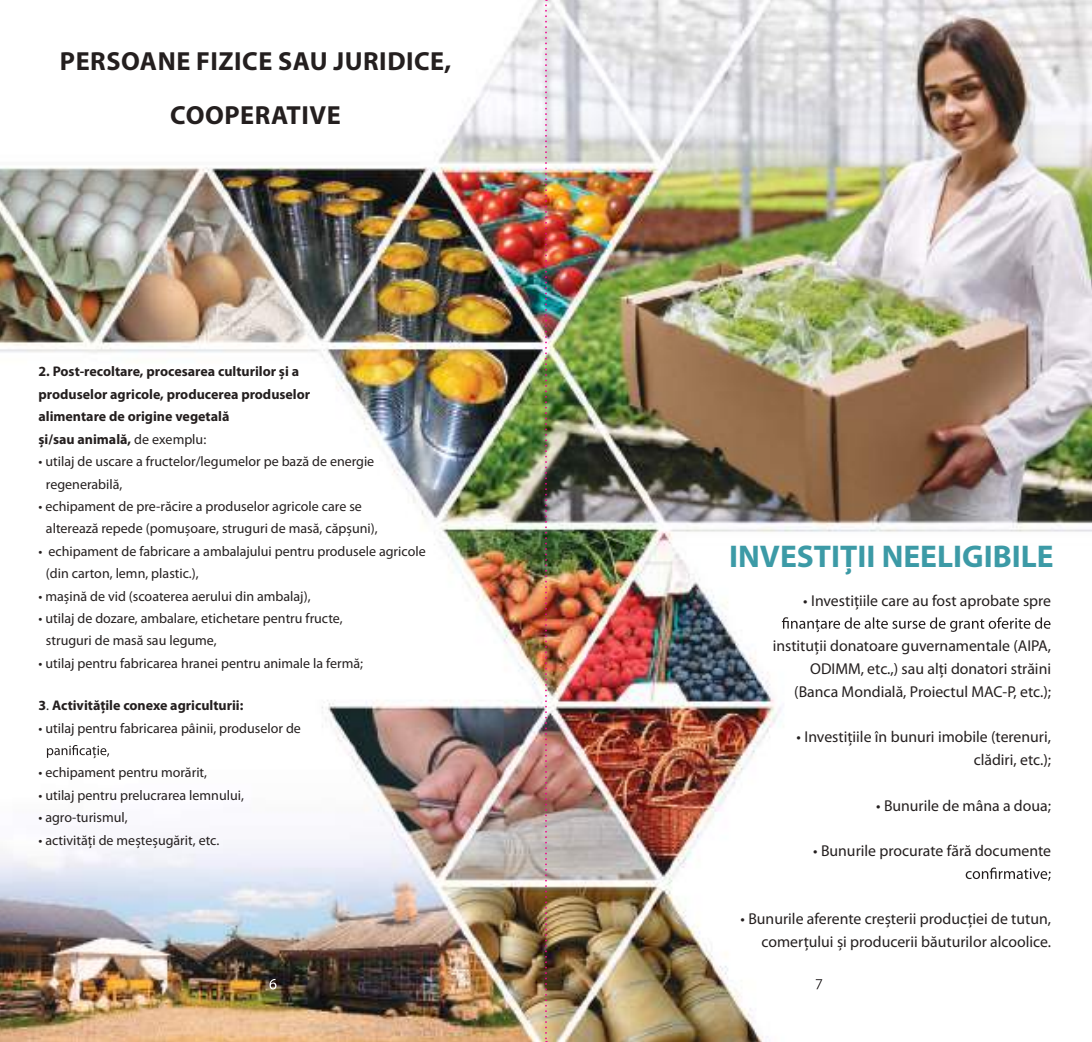
<style>
.page{position:relative;width:1092px;height:1042px;background:#fff}
.page>*{position:absolute;margin:0;border:0;box-sizing:border-box;transform-origin:0 0}
.t1{font:700 31.5px "Myriad Pro";color:#3c9aa6}
.t2{font:700 26.25px/53.4px "Myriad Pro";letter-spacing:.02em;color:#241f1f;text-align:center}
.t3{font:15.75px/22.8px "Myriad Pro";color:#241f1f;text-align:right}
.t4{font:14px/22.4px "Myriad Pro";color:#241f1f}
.t5{font:700 14px/22.4px "Myriad Pro";color:#241f1f}
.s1{font-weight:400}
</style>
<div class="page">
<img style="left:0;top:0;width:1091px;height:1042px">
<svg style="left:47px;top:745px;width:62px;height:13px"></svg>
<svg style="left:781px;top:617px;width:269px;height:15px"></svg>
<svg style="left:965px;top:867px;width:85px;height:14px"></svg>
<svg style="left:269px;top:979px;width:7px;height:10px"></svg>
<svg style="left:815px;top:979px;width:7px;height:10px"></svg>
<img style="left:545px;top:0;width:2px;height:1042px">
<h2 class="t2" style="left:60px;top:34px;width:392px">PERSOANE FIZICE SAU JURIDICE,<br>COOPERATIVE</h2>
<p class="t5" style="left:38px;top:360px;width:273px">2. Post-recoltare, procesarea culturilor și a produselor agricole, producerea produselor alimentare de origine vegetală<br>și/sau animală, <span class="s1">de exemplu:</span></p>
<p class="t4" style="left:46px;top:450px;width:330px;text-indent:-7px">• utilaj de uscare a fructelor/legumelor pe bază de energie regenerabilă,</p>
<p class="t4" style="left:46px;top:495px;width:333px;text-indent:-7px">• echipament de pre-răcire a produselor agricole care se alterează repede (pomușoare, struguri de masă, căpșuni),</p>
<p class="t4" style="left:46px;top:540px;width:381px;text-indent:-7px">• echipament de fabricare a ambalajului pentru produsele agricole (din carton, lemn, plastic.),</p>
<p class="t4" style="left:38px;top:584px;width:273px">• mașină de vid (scoaterea aerului din ambalaj),</p>
<p class="t4" style="left:46px;top:607px;width:298px;text-indent:-7px">• utilaj de dozare, ambalare, etichetare pentru fructe, struguri de masă sau legume,</p>
<p class="t4" style="left:38px;top:652px;width:326px">• utilaj pentru fabricarea hranei pentru animale la fermă;</p>
<p class="t5" style="left:38px;top:693px;width:206px">3<span class="s1">.</span> Activitățile conexe agriculturii:</p>
<p class="t4" style="left:38px;top:716px;width:264px">• utilaj pentru fabricarea pâinii, produselor de</p>
<p class="t4" style="left:38px;top:761px;width:170px">• echipament pentru morărit,</p>
<p class="t4" style="left:38px;top:784px;width:207px">• utilaj pentru prelucrarea lemnului,</p>
<p class="t4" style="left:38px;top:806px;width:91px">• agro-turismul,</p>
<p class="t4" style="left:38px;top:829px;width:182px">• activități de meșteșugărit, etc.</p>
<h1 class="t1" style="left:729px;top:535px;width:326px">INVESTIȚII NEELIGIBILE</h1>
<p class="t3" style="left:803px;top:589px;width:249px">• Investițiile care au fost aprobate spre</p>
<p class="t3" style="left:772px;top:634px;width:280px">instituții donatoare guvernamentale (AIPA,<br>ODIMM, etc.,) sau alți donatori străini (Banca Mondială, Proiectul MAC-P, etc.);</p>
<p class="t3" style="left:796px;top:725px;width:256px">• Investițiile în bunuri imobile (terenuri, clădiri, etc.);</p>
<p class="t3" style="left:876px;top:794px;width:176px">• Bunurile de mâna a doua;</p>
<p class="t3" style="left:813px;top:839px;width:239px">• Bunurile procurate fără documente</p>
<p class="t3" style="left:740px;top:907px;width:312px">• Bunurile aferente creșterii producției de tutun, comerțului și producerii băuturilor alcoolice.</p>
</div>
